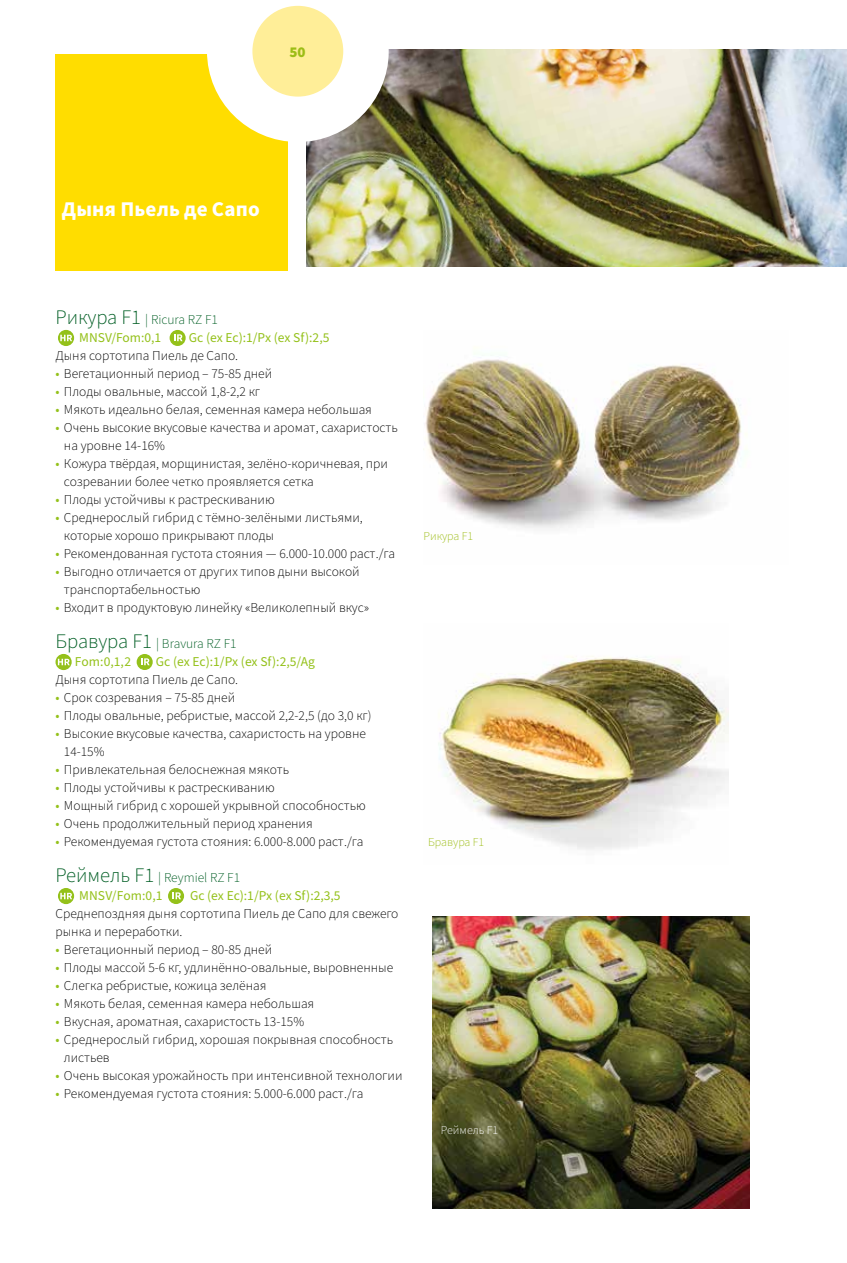
<style>
.page{position:relative;width:847px;height:1263px;background:#fff}
.page>*{position:absolute;margin:0;border:0;box-sizing:border-box;transform-origin:0 0}
.t1{font:700 21px "Source Sans Pro";letter-spacing:.01em;color:#fff}
.t2{font:900 15px "Source Sans Pro";color:#9dbd16}
.t3{font:300 13.5px/18px "Source Sans Pro";color:#000}
.t4{font:13.5px/18px "Source Sans Pro";letter-spacing:-.005em;color:#94c11a}
.t5{font:300 13.5px/18px "Source Sans Pro";color:#005e24}
.t6{font:300 12px "Source Sans Pro";color:#9dbd16}
.t7{font:300 12px "Source Sans Pro";color:#fff}
.s1{font-weight:300;font-size:20.7px;color:#005e24}
.s2{font-weight:300;color:#005e24}
.s3{font-weight:400;color:#94c11a}
.s4{font-size:20.7px}
</style>
<div class="page">
<svg style="left:58px;top:330px;width:16px;height:16px"></svg>
<svg style="left:60px;top:335px;width:12px;height:6px"></svg>
<svg style="left:169px;top:330px;width:16px;height:16px"></svg>
<svg style="left:174px;top:334px;width:8px;height:7px"></svg>
<svg style="left:55px;top:654px;width:17px;height:16px"></svg>
<svg style="left:58px;top:659px;width:12px;height:6px"></svg>
<svg style="left:137px;top:654px;width:16px;height:16px"></svg>
<svg style="left:141px;top:658px;width:8px;height:7px"></svg>
<svg style="left:58px;top:888px;width:16px;height:16px"></svg>
<svg style="left:60px;top:893px;width:12px;height:6px"></svg>
<div style="left:168px;top:888px;width:16px;height:16px;background:#94c11a;border-radius:50%"></div>
<svg style="left:172px;top:892px;width:9px;height:7px"></svg>
<img style="left:423px;top:359px;width:319px;height:170px">
<img style="left:438px;top:656px;width:290px;height:194px">
<img style="left:306px;top:49px;width:540px;height:218px">
<div style="left:55px;top:54px;width:233px;height:216px;background:#fd0"></div>
<svg style="left:207px;top:5px;width:181px;height:137px"></svg>
<div style="left:252px;top:6px;width:91px;height:91px;background:#ffee98;border-radius:50%"></div>
<img style="left:432px;top:916px;width:317px;height:292px">
<p class="t2" style="left:289px;top:41px;width:18px">50</p>
<h1 class="t1" style="left:62px;top:195px;width:199px">Дыня Пьель де Сапо</h1>
<p class="t4" style="left:79px;top:311px;width:140px;text-indent:-24px"><span class="s1">Рикура F1</span> <span class="s2">| Ricura RZ F1<br></span>MNSV/Fom:0,1</p>
<p class="t4" style="left:189px;top:329px;width:142px">Gc (ex Ec):1/Px (ex Sf):2,5</p>
<p class="t3" style="left:55px;top:347px;width:184px">Дыня сортотипа Пиель де Сапо.</p>
<p class="t3" style="left:55px;top:365px;width:218px"><span class="s3">•</span> Вегетационный период – 75-85 дней</p>
<p class="t3" style="left:55px;top:383px;width:206px"><span class="s3">•</span> Плоды овальные, массой 1,8-2,2 кг</p>
<p class="t3" style="left:55px;top:401px;width:318px"><span class="s3">•</span> Мякоть идеально белая, семенная камера небольшая</p>
<p class="t3" style="left:64px;top:419px;width:335px;text-indent:-9px"><span class="s3">•</span> Очень высокие вкусовые качества и аромат, сахаристость на уровне 14-16%</p>
<p class="t3" style="left:64px;top:455px;width:325px;text-indent:-9px"><span class="s3">•</span> Кожура твёрдая, морщинистая, зелёно-коричневая, при созревании более четко проявляется сетка</p>
<p class="t3" style="left:55px;top:491px;width:221px"><span class="s3">•</span> Плоды устойчивы к растрескиванию</p>
<p class="t3" style="left:64px;top:509px;width:300px;text-indent:-9px"><span class="s3">•</span> Среднерослый гибрид с тёмно-зелёными листьями, которые хорошо прикрывают плоды</p>
<p class="t3" style="left:55px;top:545px;width:341px"><span class="s3">•</span> Рекомендованная густота стояния — 6.000-10.000 раст./га</p>
<p class="t3" style="left:64px;top:563px;width:297px;text-indent:-9px"><span class="s3">•</span> Выгодно отличается от других типов дыни высокой транспортабельностью</p>
<p class="t3" style="left:55px;top:599px;width:315px"><span class="s3">•</span> Входит в продуктовую линейку «Великолепный вкус»</p>
<p class="t5" style="left:75px;top:635px;width:163px;text-indent:-19px"><span class="s4">Бравура F1</span> | Bravura RZ F1<br><span class="s3">Fom:0,1,2</span></p>
<p class="t4" style="left:156px;top:653px;width:160px">Gc (ex Ec):1/Px (ex Sf):2,5/Ag</p>
<p class="t3" style="left:55px;top:671px;width:184px">Дыня сортотипа Пиель де Сапо.</p>
<p class="t3" style="left:55px;top:689px;width:181px"><span class="s3">•</span> Срок созревания – 75-85 дней</p>
<p class="t3" style="left:55px;top:707px;width:317px"><span class="s3">•</span> Плоды овальные, ребристые, массой 2,2-2,5 (до 3,0 кг)</p>
<p class="t3" style="left:64px;top:725px;width:303px;text-indent:-9px"><span class="s3">•</span> Высокие вкусовые качества, сахаристость на уровне<br>14-15%</p>
<p class="t3" style="left:55px;top:761px;width:235px"><span class="s3">•</span> Привлекательная белоснежная мякоть</p>
<p class="t3" style="left:55px;top:779px;width:221px"><span class="s3">•</span> Плоды устойчивы к растрескиванию</p>
<p class="t3" style="left:55px;top:797px;width:311px"><span class="s3">•</span> Мощный гибрид с хорошей укрывной способностью</p>
<p class="t3" style="left:55px;top:815px;width:259px"><span class="s3">•</span> Очень продолжительный период хранения</p>
<p class="t3" style="left:55px;top:833px;width:309px"><span class="s3">•</span> Рекомендуемая густота стояния: 6.000-8.000 раст./га</p>
<p class="t5" style="left:79px;top:869px;width:162px;text-indent:-24px"><span class="s4">Реймель F1</span> | Reymiel RZ F1<br><span class="s3">MNSV/Fom:0,1</span></p>
<p class="t4" style="left:190px;top:887px;width:152px">Gc (ex Ec):1/Px (ex Sf):2,3,5</p>
<p class="t3" style="left:55px;top:905px;width:344px">Среднепоздняя дыня сортотипа Пиель де Сапо для свежего рынка и переработки.</p>
<p class="t3" style="left:55px;top:941px;width:218px"><span class="s3">•</span> Вегетационный период – 80-85 дней</p>
<p class="t3" style="left:55px;top:959px;width:339px"><span class="s3">•</span> Плоды массой 5-6 кг, удлинённо-овальные, выровненные</p>
<p class="t3" style="left:55px;top:977px;width:212px"><span class="s3">•</span> Слегка ребристые, кожица зелёная</p>
<p class="t3" style="left:55px;top:995px;width:260px"><span class="s3">•</span> Мякоть белая, семенная камера небольшая</p>
<p class="t3" style="left:55px;top:1013px;width:250px"><span class="s3">•</span> Вкусная, ароматная, сахаристость 13-15%</p>
<p class="t3" style="left:64px;top:1031px;width:330px;text-indent:-9px"><span class="s3">•</span> Среднерослый гибрид, хорошая покрывная способность листьев</p>
<p class="t3" style="left:55px;top:1067px;width:348px"><span class="s3">•</span> Очень высокая урожайность при интенсивной технологии</p>
<p class="t3" style="left:55px;top:1085px;width:309px"><span class="s3">•</span> Рекомендуемая густота стояния: 5.000-6.000 раст./га</p>
<p class="t6" style="left:423px;top:528px;width:51px">Рикура F1</p>
<p class="t6" style="left:428px;top:834px;width:58px">Бравура F1</p>
<p class="t7" style="left:440px;top:1122px;width:59px">Реймель F1</p>
</div>
